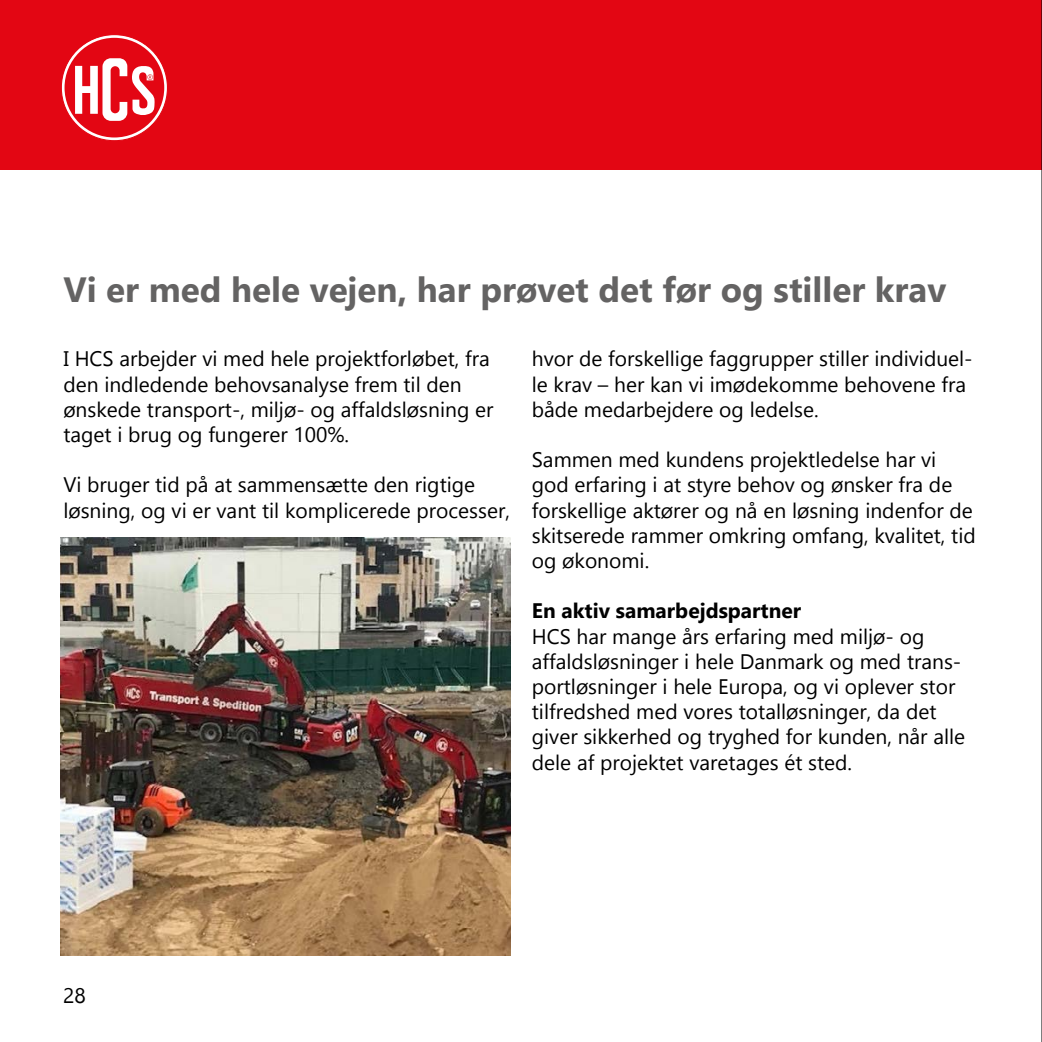
<style>
.page{position:relative;width:1042px;height:1042px;background:#fff}
.page>*{position:absolute;margin:0;border:0;box-sizing:border-box;transform-origin:0 0}
.t1{font:700 35px "Gadugi";color:#646363}
.t2{font:21px/25.2px "Gadugi";color:#000}
.t3{font:700 21px "Gadugi";color:#000}
</style>
<div class="page">
<div style="left:0;top:0;width:1042px;height:170px;background:#e30613"></div>
<svg style="left:61px;top:35px;width:106px;height:106px"></svg>
<img style="left:61px;top:537px;width:450px;height:418px">
<hr style="left:1041px;top:0;width:1px;height:1042px;background:#000">
<h1 class="t1" style="left:63px;top:269px;width:884px">Vi er med hele vejen, har prøvet det før og stiller krav</h1>
<p class="t2" style="left:63px;top:346px;width:431px">I HCS arbejder vi med hele projektforløbet, fra den indledende behovsanalyse frem til den ønskede transport-, miljø- og affaldsløsning er taget i brug og fungerer 100%.</p>
<p class="t2" style="left:63px;top:472px;width:448px">Vi bruger tid på at sammensætte den rigtige løsning, og vi er vant til komplicerede processer,</p>
<p class="t2" style="left:532px;top:346px;width:442px">hvor de forskellige faggrupper stiller individuel&shy;le krav – her kan vi imødekomme behovene fra både medarbejdere og ledelse.</p>
<p class="t2" style="left:532px;top:447px;width:445px">Sammen med kundens projektledelse har vi god erfaring i at styre behov og ønsker fra de forskellige aktører og nå en løsning indenfor de skitserede rammer omkring omfang, kvalitet, tid og økonomi.</p>
<p class="t3" style="left:532px;top:598px;width:271px">En aktiv samarbejdspartner</p>
<p class="t2" style="left:532px;top:623px;width:435px">HCS har mange års erfaring med miljø- og affaldsløsninger i hele Danmark og med trans&shy;portløsninger i hele Europa, og vi oplever stor tilfredshed med vores totalløsninger, da det giver sikkerhed og tryghed for kunden, når alle dele af projektet varetages ét sted.</p>
<p class="t2" style="left:63px;top:982px;width:24px">28</p>
</div>
